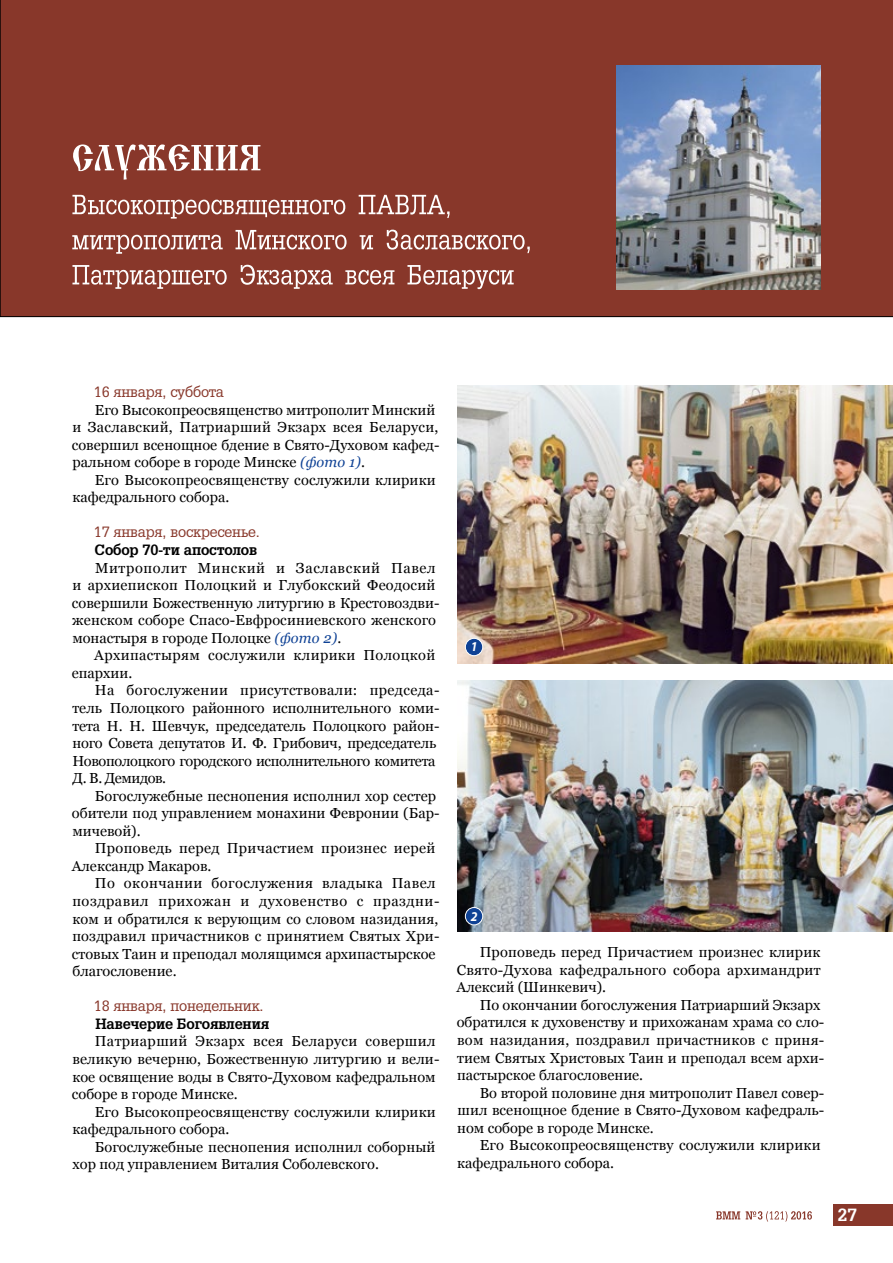
<style>
.page{position:relative;width:893px;height:1263px;background:#fff}
.page>*{position:absolute;margin:0;border:0;box-sizing:border-box;transform-origin:0 0}
.t1{font:700 17.25px "AG Gloria";color:#fff}
.t2{font:14.55px "Georgia";letter-spacing:.005em;color:#000}
.t3{font:14.55px "Georgia";letter-spacing:.025em;color:#000}
.t4{font:14.55px "AG Gloria";letter-spacing:-.01em;color:#88372a}
.t5{font:14.55px "Georgia";letter-spacing:-.02em;color:#000}
.t6{font:700 14.55px "AG Gloria";letter-spacing:-.01em;color:#000}
.t7{font:14.55px "Georgia";letter-spacing:.035em;color:#000}
.t8{font:14.55px "Georgia";letter-spacing:.03em;color:#000}
.t9{font:14.55px "Georgia";letter-spacing:.045em;color:#000}
.t10{font:14.55px "Georgia";letter-spacing:-.03em;color:#000}
.t11{font:italic 700 13.5px "Myriad Pro";color:#fff;scale:.92 1}
.s1{font-style:italic;color:#0f4295}
.s2{font-family:"Myriad Pro"}
</style>
<div class="page">
<svg style="left:716px;top:1211px;width:96px;height:10px"></svg>
<div style="left:833px;top:1205px;width:60px;height:21px;background:#88372a"></div>
<img style="left:457px;top:681px;width:436px;height:250px">
<img style="left:457px;top:385px;width:436px;height:279px">
<div style="left:465px;top:907px;width:18px;height:18px;background:#0f4295;border-radius:50%"></div>
<div style="left:465px;top:907px;width:18px;height:18px;border:1px solid #fff;border-radius:50%"></div>
<div style="left:465px;top:638px;width:18px;height:18px;background:#0f4295;border-radius:50%"></div>
<div style="left:465px;top:638px;width:18px;height:18px;border:1px solid #fff;border-radius:50%"></div>
<div style="left:0;top:0;width:893px;height:317px;background:#88372a"></div>
<svg style="left:72px;top:265px;width:442px;height:24px"></svg>
<svg style="left:72px;top:230px;width:458px;height:24px"></svg>
<svg style="left:72px;top:195px;width:378px;height:24px"></svg>
<svg style="left:73px;top:144px;width:187px;height:36px"></svg>
<img style="left:617px;top:66px;width:204px;height:223px">
<p class="t4" style="left:94px;top:383px;width:132px">16 января, суббота</p>
<p class="t2" style="left:95px;top:401px;width:342px">Его Высокопреосвященство митрополит Минский</p>
<p class="t2" style="left:72px;top:418px;width:368px">и Заславский, Патриарший Экзарх всея Беларуси,</p>
<p class="t2" style="left:72px;top:436px;width:368px">совершил всенощное бдение в Свято-Духовом кафед-</p>
<p class="t2" style="left:73px;top:453px;width:294px">ральном соборе в городе Минске <span class="s1">(фото 1)</span>.</p>
<p class="t2" style="left:95px;top:471px;width:342px">Его Высокопреосвященству сослужили клирики</p>
<p class="t2" style="left:72px;top:488px;width:158px">кафедрального собора.</p>
<p class="t4" style="left:94px;top:524px;width:168px">17 января, воскресенье.</p>
<p class="t6" style="left:95px;top:541px;width:164px">Собор 70<span class="s2">-</span>ти апостолов</p>
<p class="t9" style="left:95px;top:559px;width:342px">Митрополит Минский и Заславский Павел</p>
<p class="t2" style="left:72px;top:576px;width:365px">и архиепископ Полоцкий и Глубокский Феодосий</p>
<p class="t2" style="left:72px;top:594px;width:369px">совершили Божественную литургию в Крестовоздви-</p>
<p class="t2" style="left:72px;top:611px;width:365px">женском соборе Спасо-Евфросиниевского женского</p>
<p class="t2" style="left:72px;top:629px;width:270px">монастыря в городе Полоцке <span class="s1">(фото 2)</span>.</p>
<p class="t3" style="left:94px;top:646px;width:343px">Архипастырям сослужили клирики Полоцкой</p>
<p class="t2" style="left:72px;top:664px;width:62px">епархии.</p>
<p class="t3" style="left:95px;top:682px;width:346px">На богослужении присутствовали: председа-</p>
<p class="t2" style="left:72px;top:699px;width:369px">тель Полоцкого районного исполнительного коми-</p>
<p class="t2" style="left:72px;top:717px;width:369px">тета Н. Н. Шевчук, председатель Полоцкого район-</p>
<p class="t2" style="left:72px;top:734px;width:365px">ного Совета депутатов И. Ф. Грибович, председатель</p>
<p class="t5" style="left:72px;top:752px;width:365px">Новополоцкого городского исполнительного комитета</p>
<p class="t10" style="left:73px;top:769px;width:95px">Д. В. Демидов.</p>
<p class="t2" style="left:95px;top:787px;width:343px">Богослужебные песнопения исполнил хор сестер</p>
<p class="t2" style="left:72px;top:804px;width:369px">обители под управлением монахини Февронии (Бар-</p>
<p class="t2" style="left:72px;top:822px;width:70px">мичевой).</p>
<p class="t2" style="left:95px;top:839px;width:342px">Проповедь перед Причастием произнес иерей</p>
<p class="t2" style="left:72px;top:857px;width:141px">Александр Макаров.</p>
<p class="t8" style="left:95px;top:875px;width:342px">По окончании богослужения владыка Павел</p>
<p class="t7" style="left:72px;top:892px;width:369px">поздравил прихожан и духовенство с праздни-</p>
<p class="t2" style="left:72px;top:910px;width:368px">ком и обратился к верующим со словом назидания,</p>
<p class="t2" style="left:72px;top:927px;width:369px">поздравил причастников с принятием Святых Хри-</p>
<p class="t2" style="left:72px;top:945px;width:365px">стовых Таин и преподал молящимся архипастырское</p>
<p class="t2" style="left:73px;top:962px;width:106px">благословение.</p>
<p class="t4" style="left:94px;top:998px;width:171px">18 января, понедельник.</p>
<p class="t6" style="left:95px;top:1015px;width:175px">Навечерие Богоявления</p>
<p class="t3" style="left:95px;top:1032px;width:342px">Патриарший Экзарх всея Беларуси совершил</p>
<p class="t2" style="left:72px;top:1050px;width:369px">великую вечерню, Божественную литургию и вели-</p>
<p class="t2" style="left:72px;top:1068px;width:365px">кое освящение воды в Свято-Духовом кафедральном</p>
<p class="t2" style="left:72px;top:1085px;width:167px">соборе в городе Минске.</p>
<p class="t2" style="left:95px;top:1103px;width:342px">Его Высокопреосвященству сослужили клирики</p>
<p class="t2" style="left:72px;top:1120px;width:158px">кафедрального собора.</p>
<p class="t2" style="left:95px;top:1138px;width:342px">Богослужебные песнопения исполнил соборный</p>
<p class="t2" style="left:73px;top:1155px;width:308px">хор под управлением Виталия Соболевского.</p>
<p class="t11" style="left:471px;top:638px;width:9px">1</p>
<p class="t11" style="left:471px;top:907px;width:9px">2</p>
<p class="t2" style="left:480px;top:943px;width:342px">Проповедь перед Причастием произнес клирик</p>
<p class="t2" style="left:457px;top:961px;width:365px">Свято-Духова кафедрального собора архимандрит</p>
<p class="t2" style="left:457px;top:978px;width:151px">Алексий (Шинкевич).</p>
<p class="t2" style="left:480px;top:996px;width:342px">По окончании богослужения Патриарший Экзарх</p>
<p class="t2" style="left:457px;top:1013px;width:369px">обратился к духовенству и прихожанам храма со сло-</p>
<p class="t2" style="left:457px;top:1031px;width:369px">вом назидания, поздравил причастников с приня-</p>
<p class="t2" style="left:457px;top:1049px;width:369px">тием Святых Христовых Таин и преподал всем архи-</p>
<p class="t2" style="left:457px;top:1066px;width:187px">пастырское благословение.</p>
<p class="t2" style="left:480px;top:1084px;width:346px">Во второй половине дня митрополит Павел совер-</p>
<p class="t2" style="left:457px;top:1101px;width:368px">шил всенощное бдение в Свято-Духовом кафедраль-</p>
<p class="t2" style="left:457px;top:1119px;width:198px">ном соборе в городе Минске.</p>
<p class="t2" style="left:480px;top:1136px;width:342px">Его Высокопреосвященству сослужили клирики</p>
<p class="t2" style="left:457px;top:1154px;width:158px">кафедрального собора.</p>
<p class="t1" style="left:838px;top:1204px;width:21px">27</p>
</div>
